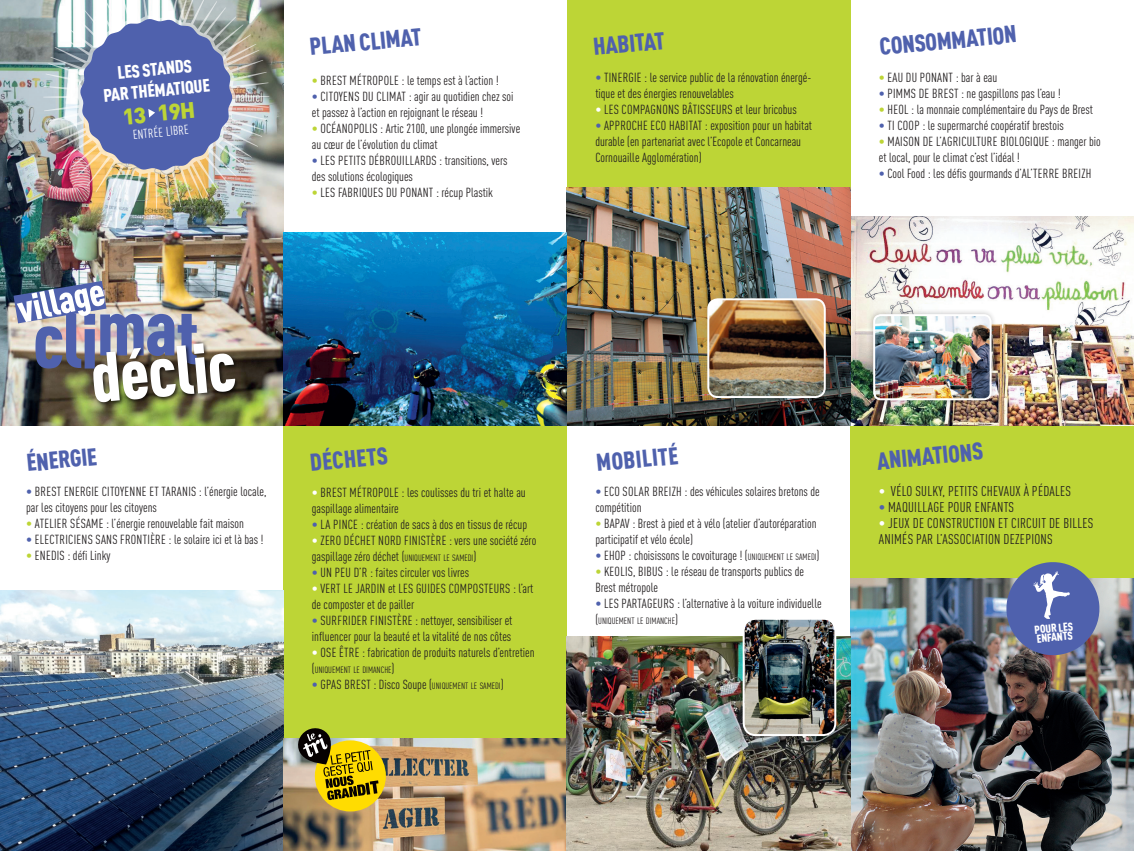
<style>
.page{position:relative;width:1134px;height:851px;background:#fff}
.page>*{position:absolute;margin:0;border:0;box-sizing:border-box;transform-origin:0 0}
.t1{font:900 condensed 24px "DIN Pro";color:#4f61ad}
.t2{font:900 22.2px "DIN Pro";color:#bdd536}
.t3{font:900 condensed 17.8px "DIN Pro";color:#fff}
.détail_stand{font:condensed 14px/16px "DIN Pro";letter-spacing:.02em;color:#231f20}
.détail_stand-2{font:condensed 13px/16px "DIN Pro";color:#231f20}
.détail_stand-3{font:condensed 13px "DIN Pro";letter-spacing:.02em;color:#231f20}
.t4{font:condensed 12.7px "DIN Pro";color:#fff}
.t5{font:900 condensed 11.4px/9.1px "DIN Pro";color:#fff}
.détail_stand-4{font:condensed 9.1px "DIN Pro";color:#231f20}
.s1{color:#4f61ad}
.s2{color:#fff}
.s3{color:#bdd536}
.s4{font-size:9.1px}
.s5{font-size:13px}
.s6{font-style:inherit}
</style>
<div class="page">
<div style="left:283px;top:425px;width:284px;height:425px;background:#bdd536"></div>
<div style="left:850px;top:423px;width:284px;height:427px;background:#bdd536"></div>
<img style="left:850px;top:578px;width:284px;height:272px">
<img style="left:0;top:590px;width:283px;height:260px">
<img style="left:283px;top:737px;width:284px;height:113px">
<img style="left:567px;top:636px;width:283px;height:214px">
<div style="left:315px;top:740px;width:71px;height:71px;background:#ffdc01;border-radius:50%"></div>
<svg style="left:296px;top:728px;width:82px;height:72px"></svg>
<img style="left:744px;top:620px;width:91px;height:115px">
<div style="left:743px;top:617px;width:93px;height:119px;border:2px solid #fff;border-radius:12px"></div>
<img style="left:0;top:0;width:283px;height:425px">
<img style="left:43px;top:0;width:226px;height:210px">
<svg style="left:80px;top:19px;width:152px;height:152px"></svg>
<img style="left:90px;top:340px;width:151px;height:68px">
<img style="left:13px;top:281px;width:222px;height:121px">
<div style="left:567px;top:0;width:283px;height:425px;background:#bdd536"></div>
<img style="left:850px;top:216px;width:284px;height:209px">
<div style="left:868px;top:308px;width:129px;height:97px;background:#231f20;opacity:.25"></div>
<img style="left:874px;top:315px;width:117px;height:84px">
<div style="left:873px;top:314px;width:119px;height:86px;border:2px solid #fff;border-radius:7px"></div>
<img style="left:567px;top:188px;width:283px;height:237px">
<img style="left:283px;top:232px;width:284px;height:193px">
<img style="left:708px;top:299px;width:117px;height:98px">
<div style="left:707px;top:298px;width:119px;height:100px;border:2px solid #fff;border-radius:10px"></div>
<svg style="left:1004px;top:562px;width:98px;height:95px"></svg>
<p class="t3" style="left:116px;top:58px;width:76px;rotate:-5deg">LES STANDS</p>
<p class="t3" style="left:102px;top:81px;width:108px;rotate:-5deg">PAR THÉMATIQUE</p>
<p class="t2" style="left:121px;top:97px;width:74px;rotate:-5deg">13 19H</p>
<p class="t4" style="left:132px;top:125px;width:57px;rotate:-5deg">ENTRÉE LIBRE</p>
<p class="t1" style="left:308px;top:29px;width:114px;rotate:-6deg">PLAN CLIMAT</p>
<p class="t1" style="left:591px;top:29px;width:73px;rotate:-6deg">HABITAT</p>
<p class="t1" style="left:878px;top:29px;width:139px;rotate:-6deg">CONSOMMATION</p>
<p class="détail_stand-2" style="left:595px;top:68px;width:217px"><span class="s1">•</span> TINERGIE : le service public de la rénovation énergé&shy;tique et des énergies renouvelables</p>
<p class="détail_stand-3" style="left:595px;top:100px;width:203px"><span class="s2">•</span> LES COMPAGNONS BÂTISSEURS et leur bricobus</p>
<p class="détail_stand-2" style="left:595px;top:116px;width:218px"><span class="s1">•</span> APPROCHE ECO HABITAT : exposition pour un habitat durable (en partenariat avec l’Ecopole et Concarneau<br>Cornouaille Agglomération)</p>
<p class="détail_stand-3" style="left:879px;top:68px;width:120px"><span class="s3">•</span> EAU DU PONANT : bar à eau</p>
<p class="détail_stand-2" style="left:879px;top:84px;width:183px"><span class="s1">•</span> PIMMS DE BREST : ne gaspillons pas l’eau !</p>
<p class="détail_stand-2" style="left:879px;top:100px;width:216px"><span class="s3">•</span> HEOL : la monnaie complémentaire du Pays de Brest</p>
<p class="détail_stand-2" style="left:879px;top:116px;width:186px"><span class="s1">•</span> TI COOP : le supermarché coopératif brestois</p>
<p class="détail_stand-2" style="left:879px;top:132px;width:224px"><span class="s3">•</span> MAISON DE L’AGRICULTURE BIOLOGIQUE : manger bio et local, pour le climat c’est l’idéal !</p>
<p class="détail_stand-2" style="left:879px;top:164px;width:214px"><span class="s1">•</span> Cool Food : les défis gourmands d’AL’TERRE BREIZH</p>
<p class="détail_stand-2" style="left:312px;top:72px;width:188px"><span class="s3">•</span> BREST MÉTROPOLE : le temps est à l’action !</p>
<p class="détail_stand-2" style="left:312px;top:88px;width:203px"><span class="s1">•</span> CITOYENS DU CLIMAT : agir au quotidien chez soi et passez à l’action en rejoignant le réseau !</p>
<p class="détail_stand-2" style="left:312px;top:120px;width:210px"><span class="s3">•</span> OCÉANOPOLIS : Artic 2100, une plongée immersive au cœur de l’évolution du climat</p>
<p class="détail_stand-2" style="left:312px;top:152px;width:197px"><span class="s1">•</span> LES PETITS DÉBROUILLARDS : transitions, vers des solutions écologiques</p>
<p class="détail_stand-3" style="left:312px;top:183px;width:183px"><span class="s3">•</span> LES FABRIQUES DU PONANT : récup Plastik</p>
<p class="t1" style="left:25px;top:444px;width:72px;rotate:-6deg">ÉNERGIE</p>
<p class="t1" style="left:308px;top:444px;width:80px;rotate:-6deg">DÉCHETS</p>
<p class="t1" style="left:594px;top:444px;width:84px;rotate:-6deg">MOBILITÉ</p>
<p class="t1" style="left:875px;top:443px;width:108px;rotate:-6deg">ANIMATIONS</p>
<p class="détail_stand-2" style="left:26px;top:482px;width:242px"><span class="s1">•</span> BREST ENERGIE CITOYENNE ET TARANIS : l’énergie locale, par les citoyens pour les citoyens</p>
<p class="détail_stand-2" style="left:26px;top:514px;width:219px"><span class="s3">•</span> ATELIER SÉSAME : l’énergie renouvelable fait maison</p>
<p class="détail_stand-3" style="left:26px;top:529px;width:239px"><span class="s1">•</span> ELECTRICIENS SANS FRONTIÈRE : le solaire ici et là bas !</p>
<p class="détail_stand-2" style="left:26px;top:546px;width:86px"><span class="s3">•</span> ENEDIS : défi Linky</p>
<p class="détail_stand-2" style="left:312px;top:483px;width:215px"><span class="s2">•</span> BREST MÉTROPOLE : les coulisses du tri et halte au gaspillage alimentaire</p>
<p class="détail_stand-2" style="left:312px;top:515px;width:217px"><span class="s1">•</span> LA PINCE : création de sacs à dos en tissus de récup</p>
<p class="détail_stand-2" style="left:312px;top:531px;width:226px"><span class="s2">•</span> ZERO DÉCHET NORD FINISTÈRE : vers une société zéro gaspillage zéro déchet (<span class="s4">UNIQUEMENT LE SAMEDI</span>)</p>
<p class="détail_stand-2" style="left:312px;top:563px;width:159px"><span class="s1">•</span> UN PEU D’R : faites circuler vos livres</p>
<p class="détail_stand-2" style="left:312px;top:579px;width:223px"><span class="s2">•</span> VERT LE JARDIN et LES GUIDES COMPOSTEURS : l’art de composter et de pailler</p>
<p class="détail_stand-2" style="left:312px;top:611px;width:202px"><span class="s1">•</span> SURFRIDER FINISTÈRE : nettoyer, sensibiliser et influencer pour la beauté et la vitalité de nos côtes</p>
<p class="détail_stand-2" style="left:312px;top:643px;width:224px"><span class="s2">•</span> OSE ÊTRE : fabrication de produits naturels d’entretien</p>
<p class="détail_stand-4" style="left:312px;top:663px;width:84px"><span class="s5">(</span>UNIQUEMENT LE DIMANCHE<span class="s5">)</span></p>
<p class="détail_stand-2" style="left:312px;top:675px;width:193px"><span class="s1">•</span> GPAS BREST : Disco Soupe <span class="s6">(</span><span class="s4">UNIQUEMENT LE SAMEDI</span><span class="s6">)</span></p>
<p class="détail_stand-2" style="left:595px;top:482px;width:226px"><span class="s1">•</span> ECO SOLAR BREIZH : des véhicules solaires bretons de compétition</p>
<p class="détail_stand-2" style="left:595px;top:514px;width:223px"><span class="s3">•</span> BAPAV : Brest à pied et à vélo (atelier d’autoréparation participatif et vélo école)</p>
<p class="détail_stand-2" style="left:595px;top:546px;width:226px"><span class="s1">•</span> EHOP : choisissons le covoiturage ! <span class="s6">(</span><span class="s4">UNIQUEMENT LE SAMEDI</span><span class="s6">)</span></p>
<p class="détail_stand-2" style="left:595px;top:562px;width:210px"><span class="s3">•</span> KEOLIS, BIBUS : le réseau de transports publics de<br>Brest métropole</p>
<p class="détail_stand-2" style="left:595px;top:594px;width:228px"><span class="s1">•</span> LES PARTAGEURS : l’alternative à la voiture individuelle</p>
<p class="détail_stand-4" style="left:595px;top:614px;width:84px"><span class="s5">(</span>UNIQUEMENT LE DIMANCHE<span class="s5">)</span></p>
<p class="détail_stand" style="left:879px;top:482px;width:194px"><span class="s2">•</span> VÉLO SULKY, PETITS CHEVAUX À PÉDALES</p>
<p class="détail_stand" style="left:879px;top:498px;width:137px"><span class="s1">•</span> MAQUILLAGE POUR ENFANTS</p>
<p class="détail_stand" style="left:879px;top:514px;width:216px"><span class="s2">•</span> JEUX DE CONSTRUCTION ET CIRCUIT DE BILLES<br>ANIMÉS PAR L’ASSOCIATION DEZEPIONS</p>
<p class="t5" style="left:1034px;top:624px;width:40px;rotate:-5deg">POUR LES<br>ENFANTS</p>
</div>
